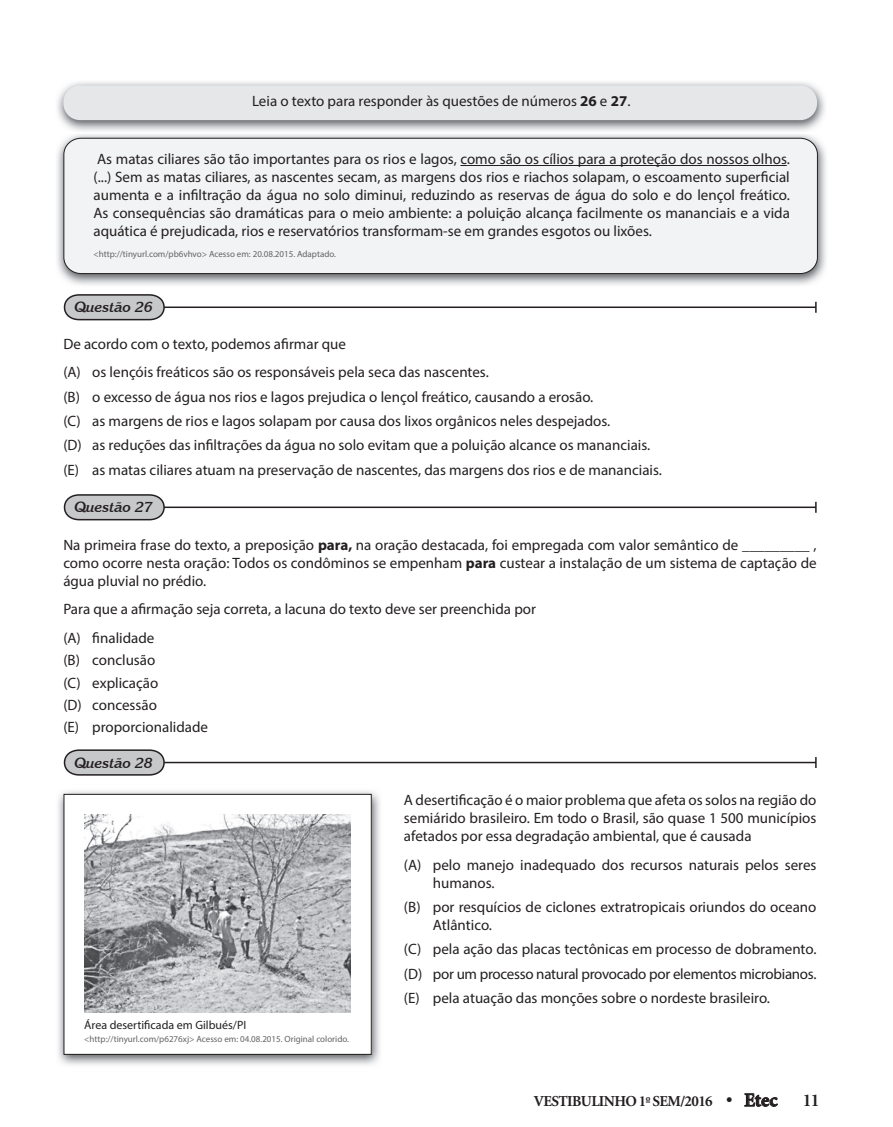
<style>
.page{position:relative;width:893px;height:1127px;background:#fff}
.page>*{position:absolute;margin:0;border:0;box-sizing:border-box;transform-origin:0 0}
.t1{font:700 18px "Minion";color:#231f20}
.t2{font:700 15.3px "Minion";letter-spacing:-.04em;color:#231f20}
.t3{font:15px/18px "Myriad Pro";color:#231f20}
.t4{font:italic 700 14.7px "Korinna IT Cby BT";color:#231f20}
.t5{font:12px "Myriad Pro";color:#231f20}
.t6{font:9px "Myriad Pro";color:#636366}
.s1{font-weight:700}
.s2{font-family:"Korinna IT Cby BT";font-style:italic;font-size:16.65px}
.s3{font-size:19.2px}
</style>
<div class="page">
<img style="left:57px;top:82px;width:769px;height:203px">
<div style="left:64px;top:138px;width:753px;height:136px;background:#f2f3f4;border-radius:17px"></div>
<div style="left:63px;top:138px;width:755px;height:136px;border:1px solid #231f20;border-radius:17px"></div>
<svg style="left:744px;top:1093px;width:34px;height:14px"></svg>
<img style="left:57px;top:132px;width:769px;height:1px">
<div style="left:63px;top:85px;width:754px;height:35px;background:#e6e7e9;border-radius:17px"></div>
<hr style="left:460px;top:165px;width:327px;height:1px;background:#231f20">
<img style="left:58px;top:791px;width:322px;height:274px">
<div style="left:64px;top:794px;width:307px;height:260px;background:#fff"></div>
<img style="left:85px;top:814px;width:265px;height:199px">
<hr style="left:146px;top:306px;width:670px;height:2px;background:#231f20">
<svg style="left:815px;top:302px;width:2px;height:11px"></svg>
<svg style="left:63px;top:294px;width:103px;height:27px;background:#b8b8ba"></svg>
<hr style="left:146px;top:762px;width:670px;height:1px;background:#231f20">
<svg style="left:815px;top:757px;width:2px;height:11px"></svg>
<svg style="left:63px;top:749px;width:103px;height:27px;background:#b8b8ba"></svg>
<hr style="left:146px;top:506px;width:670px;height:2px;background:#231f20">
<svg style="left:815px;top:502px;width:2px;height:11px"></svg>
<svg style="left:63px;top:494px;width:103px;height:27px;background:#b8b8ba"></svg>
<p class="t3" style="left:252px;top:92px;width:380px">Leia o texto para responder às questões de números <span class="s1">26</span> e <span class="s1">27</span>.</p>
<p class="t3" style="left:94px;top:150px;width:698px;text-align:justify">As matas ciliares são tão importantes para os rios e lagos, como são os cílios para a proteção dos nossos olhos. (...) Sem as matas ciliares, as nascentes secam, as margens dos rios e riachos solapam, o escoamento superficial aumenta e a infiltração da água no solo diminui, reduzindo as reservas de água do solo e do lençol freático.<br>As consequências são dramáticas para o meio ambiente: a poluição alcança facilmente os mananciais e a vida aquática é prejudicada, rios e reservatórios transformam-se em grandes esgotos ou lixões.</p>
<p class="t6" style="left:94px;top:249px;width:244px">&lt;http://tinyurl.com/pb6vhvo&gt; Acesso em: 20.08.2015. Adaptado.</p>
<p class="t4" style="left:74px;top:298px;width:80px">Questão 26</p>
<p class="t3" style="left:63px;top:329px;width:427px;line-height:28.7px">De acordo com o texto, podemos afirmar que<br>(A) os lençóis freáticos são os responsáveis pela seca das nascentes.</p>
<p class="t3" style="left:63px;top:384px;width:600px;line-height:24.3px">(B) o excesso de água nos rios e lagos prejudica o lençol freático, causando a erosão.<br>(C) as margens de rios e lagos solapam por causa dos lixos orgânicos neles despejados.<br>(D) as reduções das infiltrações da água no solo evitam que a poluição alcance os mananciais. (E) as matas ciliares atuam na preservação de nascentes, das margens dos rios e de mananciais.</p>
<p class="t4" style="left:74px;top:498px;width:80px">Questão 27</p>
<p class="t3" style="left:63px;top:535px;width:755px;text-align:justify">Na primeira frase do texto, a preposição <span class="s1">para,</span> na oração destacada, foi empregada com valor semântico de _________ , como ocorre nesta oração: Todos os condôminos se empenham <span class="s1">para</span> custear a instalação de um sistema de captação de água pluvial no prédio.</p>
<p class="t3" style="left:63px;top:595px;width:474px;line-height:28.7px">Para que a afirmação seja correta, a lacuna do texto deve ser preenchida por (A) finalidade</p>
<p class="t3" style="left:63px;top:649px;width:146px;line-height:22.2px">(B) conclusão<br>(C) explicação<br>(D) concessão<br>(E) proporcionalidade</p>
<p class="t4" style="left:74px;top:753px;width:80px">Questão 28</p>
<p class="t5" style="left:84px;top:1017px;width:164px">Área desertificada em Gilbués/PI</p>
<p class="t6" style="left:84px;top:1034px;width:266px">&lt;http://tinyurl.com/p6276xj&gt; Acesso em: 04.08.2015. Original colorido.</p>
<p class="t3" style="left:404px;top:791px;width:414px;text-align:justify">A desertificação é o maior problema que afeta os solos na região do semiárido brasileiro. Em todo o Brasil, são quase 1 500 municípios afetados por essa degradação ambiental, que é causada</p>
<p class="t3" style="left:433px;top:855px;width:385px;text-indent:-29px">(A) pelo manejo inadequado dos recursos naturais pelos seres humanos.</p>
<p class="t3" style="left:433px;top:898px;width:385px;text-indent:-29px">(B) por resquícios de ciclones extratropicais oriundos do oceano<br>Atlântico.</p>
<p class="t3" style="left:404px;top:937px;width:414px;line-height:24.3px;text-align:justify">(C) pela ação das placas tectônicas em processo de dobramento. (D) por um processo natural provocado por elementos microbianos. (E) pela atuação das monções sobre o nordeste brasileiro.</p>
<p class="t2" style="left:534px;top:1093px;width:245px">VESTIBULINHO 1<sup>o</sup> SEM/2016 <span class="s2">•</span> <span class="s3">Etec</span></p>
<p class="t1" style="left:803px;top:1091px;width:18px">11</p>
</div>
